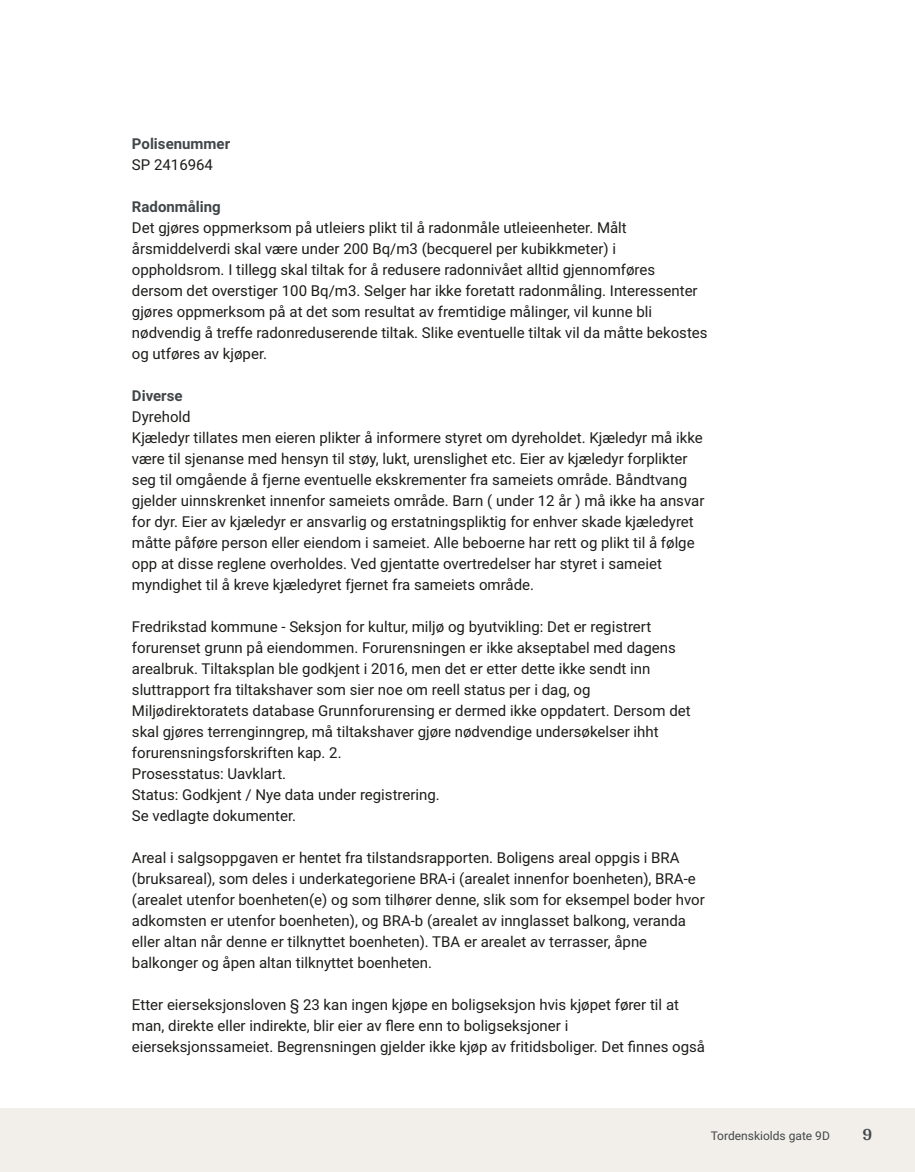
<style>
.page{position:relative;width:915px;height:1172px;background:#fff}
.page>*{position:absolute;margin:0;border:0;box-sizing:border-box;transform-origin:0 0}
.t1{font:700 18px "Arya";color:#414749}
.t2{font:15px/21px "Roboto";color:#1d1d1b}
.t3{font:700 15px "Roboto";color:#414749}
.t4{font:12px "Roboto";color:#414749}
</style>
<div class="page">
<div style="left:0;top:1108px;width:914px;height:64px;background:#f2eeea"></div>
<p class="t3" style="left:132px;top:133px;width:100px">Polisenummer</p>
<p class="t2" style="left:132px;top:153px;width:83px">SP 2416964</p>
<p class="t3" style="left:132px;top:196px;width:90px">Radonmåling</p>
<p class="t2" style="left:132px;top:216px;width:577px">Det gjøres oppmerksom på utleiers plikt til å radonmåle utleieenheter. Målt årsmiddelverdi skal være under 200 Bq/m3 (becquerel per kubikkmeter) i oppholdsrom. I tillegg skal tiltak for å redusere radonnivået alltid gjennomføres dersom det overstiger 100 Bq/m3. Selger har ikke foretatt radonmåling. Interessenter gjøres oppmerksom på at det som resultat av fremtidige målinger, vil kunne bli nødvendig å treffe radonreduserende tiltak. Slike eventuelle tiltak vil da måtte bekostes og utføres av kjøper.</p>
<p class="t3" style="left:132px;top:385px;width:52px">Diverse</p>
<p class="t2" style="left:132px;top:405px;width:574px">Dyrehold<br>Kjæledyr tillates men eieren plikter å informere styret om dyreholdet. Kjæledyr må ikke være til sjenanse med hensyn til støy, lukt, urenslighet etc. Eier av kjæledyr forplikter seg til omgående å fjerne eventuelle ekskrementer fra sameiets område. Båndtvang gjelder uinnskrenket innenfor sameiets område. Barn ( under 12 år ) må ikke ha ansvar for dyr. Eier av kjæledyr er ansvarlig og erstatningspliktig for enhver skade kjæledyret måtte påføre person eller eiendom i sameiet. Alle beboerne har rett og plikt til å følge opp at disse reglene overholdes. Ved gjentatte overtredelser har styret i sameiet myndighet til å kreve kjæledyret fjernet fra sameiets område.</p>
<p class="t2" style="left:132px;top:615px;width:560px">Fredrikstad kommune ‑ Seksjon for kultur, miljø og byutvikling: Det er registrert forurenset grunn på eiendommen. Forurensningen er ikke akseptabel med dagens arealbruk. Tiltaksplan ble godkjent i 2016, men det er etter dette ikke sendt inn sluttrapport fra tiltakshaver som sier noe om reell status per i dag, og Miljødirektoratets database Grunnforurensing er dermed ikke oppdatert. Dersom det skal gjøres terrenginngrep, må tiltakshaver gjøre nødvendige undersøkelser ihht forurensningsforskriften kap. 2.<br>Prosesstatus: Uavklart.<br>Status: Godkjent / Nye data under registrering.<br>Se vedlagte dokumenter.</p>
<p class="t2" style="left:132px;top:846px;width:574px">Areal i salgsoppgaven er hentet fra tilstandsrapporten. Boligens areal oppgis i BRA (bruksareal), som deles i underkategoriene BRA‑i (arealet innenfor boenheten), BRA‑e (arealet utenfor boenheten(e) og som tilhører denne, slik som for eksempel boder hvor adkomsten er utenfor boenheten), og BRA‑b (arealet av innglasset balkong, veranda eller altan når denne er tilknyttet boenheten). TBA er arealet av terrasser, åpne balkonger og åpen altan tilknyttet boenheten.</p>
<p class="t2" style="left:132px;top:993px;width:574px">Etter eierseksjonsloven § 23 kan ingen kjøpe en boligseksjon hvis kjøpet fører til at man, direkte eller indirekte, blir eier av flere enn to boligseksjoner i eierseksjonssameiet. Begrensningen gjelder ikke kjøp av fritidsboliger. Det finnes også</p>
<p class="t4" style="left:710px;top:1127px;width:121px">Tordenskiolds gate 9D</p>
<p class="t1" style="left:862px;top:1123px;width:11px">9</p>
</div>
